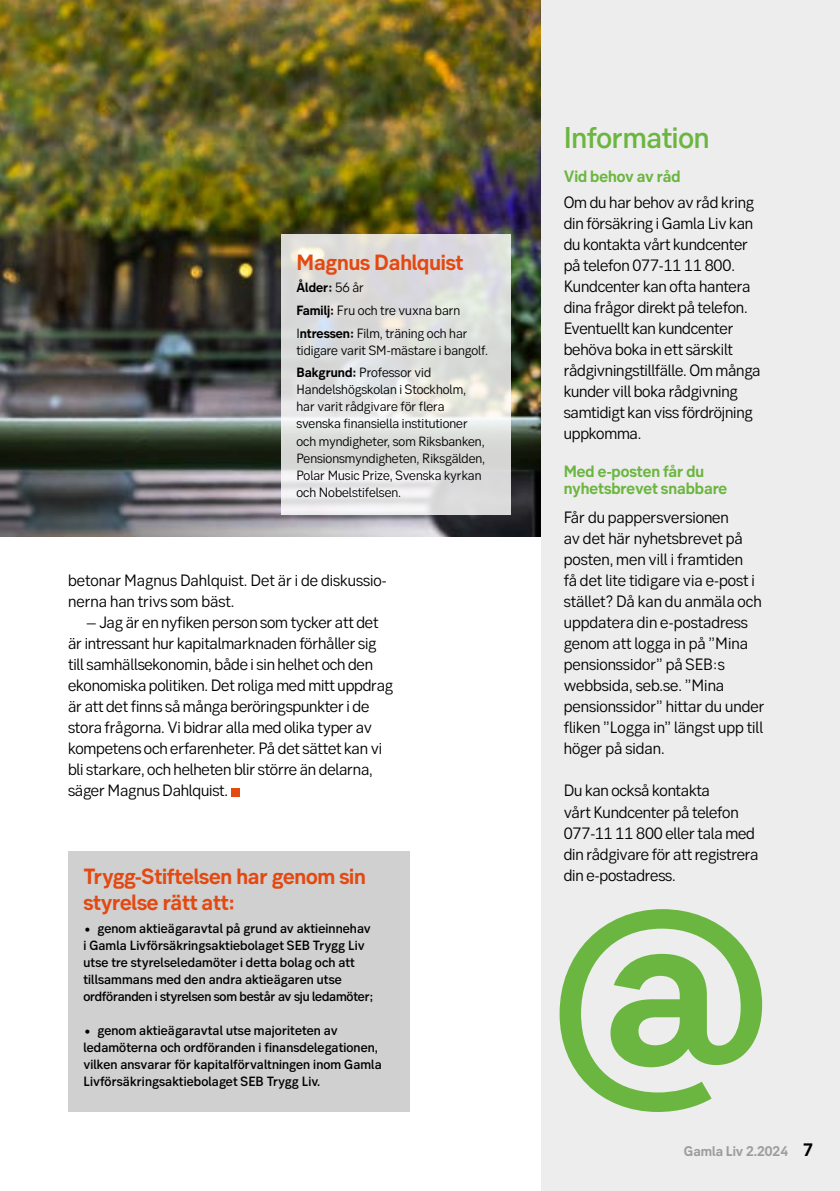
<style>
.page{position:relative;width:840px;height:1191px;background:#fff}
.page>*{position:absolute;margin:0;border:0;box-sizing:border-box;transform-origin:0 0}
.t1{font:700 218px "SEB Sans Serif";color:#6bb640}
.t2{font:500 30px "SEB Sans Serif";letter-spacing:-.005em;color:#6bb640}
.t3{font:700 22px "SEB Sans Serif";letter-spacing:-.005em;color:#e34911}
.t4{font:16.4px/21px "SEB Sans Serif";letter-spacing:-.01em;color:#000}
.t5{font:700 16.4px/17px "SEB Sans Serif";color:#6bb640}
.t6{font:700 14px "SEB Sans Serif";color:#9d9d9c}
.t7{font:500 13.4px/17px "SEB Sans Serif";letter-spacing:.01em;color:#000}
.t8{font:13.4px/17px "SEB Sans Serif";color:#000}
.s1{font-weight:700}
.s2{font-size:18px;color:#000}
</style>
<div class="page">
<div style="left:68px;top:850px;width:342px;height:261px;background:#d0d0d0"></div>
<img style="left:0;top:0;width:541px;height:47px">
<img style="left:0;top:47px;width:541px;height:489px">
<div style="left:231px;top:788px;width:8px;height:8px;background:#e34911"></div>
<div style="left:541px;top:0;width:298px;height:1191px;background:#ededed"></div>
<svg style="left:281px;top:234px;width:229px;height:280px;background:#dfe0de"></svg>
<h3 class="t3" style="left:296px;top:249px;width:168px">Magnus Dahlquist</h3>
<p class="t8" style="left:296px;top:276px;width:172px;line-height:22.6px"><span class="s1">Ålder:</span> 56 år<br><span class="s1">Familj:</span> Fru och tre vuxna barn<br>I<span class="s1">ntressen:</span> Film, träning och har</p>
<p class="t8" style="left:296px;top:339px;width:193px;line-height:22.6px">tidigare varit SM-mästare i bangolf.<br><span class="s1">Bakgrund:</span> Professor vid</p>
<p class="t8" style="left:296px;top:381px;width:190px">Handelshögskolan i Stockholm, har varit rådgivare för flera svenska finansiella institutioner och myndigheter, som Riksbanken,<br>Pensionsmyndigheten, Riksgälden,<br>Polar Music Prize, Svenska kyrkan och Nobelstifelsen.</p>
<p class="t4" style="left:68px;top:570px;width:320px">betonar Magnus Dahlquist. Det är i de diskussio&shy;nerna han trivs som bäst.</p>
<p class="t4" style="left:68px;top:612px;width:326px;text-indent:18px">– Jag är en nyfiken person som tycker att det är intressant hur kapitalmarknaden förhåller sig till samhällsekonomin, både i sin helhet och den ekonomiska politiken. Det roliga med mitt uppdrag är att det finns så många beröringspunkter i de stora frågorna. Vi bidrar alla med olika typer av kompetens och erfarenheter. På det sättet kan vi bli starkare, och helheten blir större än delarna, säger Magnus Dahlquist.</p>
<h2 class="t2" style="left:563px;top:119px;width:147px">Information</h2>
<p class="t5" style="left:563px;top:167px;width:118px">Vid behov av råd</p>
<p class="t4" style="left:563px;top:192px;width:198px">Om du har behov av råd kring din försäkring i Gamla Liv kan du kontakta vårt kundcenter på telefon 077-11 11 800.<br>Kundcenter kan ofta hantera dina frågor direkt på telefon.<br>Eventuellt kan kundcenter behöva boka in ett särskilt rådgivningstillfälle. Om många kunder vill boka rådgivning samtidigt kan viss fördröjning uppkomma.</p>
<p class="t5" style="left:563px;top:463px;width:165px">Med e-posten får du nyhetsbrevet snabbare</p>
<p class="t4" style="left:563px;top:507px;width:202px">Får du pappersversionen<br>av det här nyhetsbrevet på posten, men vill i framtiden<br>få det lite tidigare via e-post i stället? Då kan du anmäla och uppdatera din e-postadress genom att logga in på ”Mina pensionssidor” på SEB:s webbsida, seb.se. ”Mina pensionssidor” hittar du under fliken ”Logga in” längst upp till höger på sidan.</p>
<p class="t4" style="left:563px;top:780px;width:196px">Du kan också kontakta<br>vårt Kundcenter på telefon<br>077-11 11 800 eller tala med din rådgivare för att registrera</p>
<h3 class="t3" style="left:83px;top:863px;width:284px">Trygg-Stiftelsen har genom sin</h3>
<p class="t4" style="left:563px;top:864px;width:113px">din e-postadress.</p>
<h3 class="t3" style="left:83px;top:889px;width:153px">styrelse rätt att:</h3>
<p class="t7" style="left:83px;top:919px;width:291px">• genom aktieägaravtal på grund av aktieinnehav i Gamla Livförsäkringsaktiebolaget SEB Trygg Liv utse tre styrelseledamöter i detta bolag och att tillsammans med den andra aktieägaren utse ordföranden i styrelsen som består av sju ledamöter;</p>
<p class="t7" style="left:83px;top:1021px;width:299px">• genom aktieägaravtal utse majoriteten av ledamöterna och ordföranden i finansdelegationen, vilken ansvarar för kapitalförvaltningen inom Gamla Livförsäkringsaktiebolaget SEB Trygg Liv.</p>
<h1 class="t1" style="left:551px;top:858px;width:219px">@</h1>
<p class="t6" style="left:683px;top:1142px;width:131px">Gamla Liv 2.2024 <span class="s2">7</span></p>
</div>
